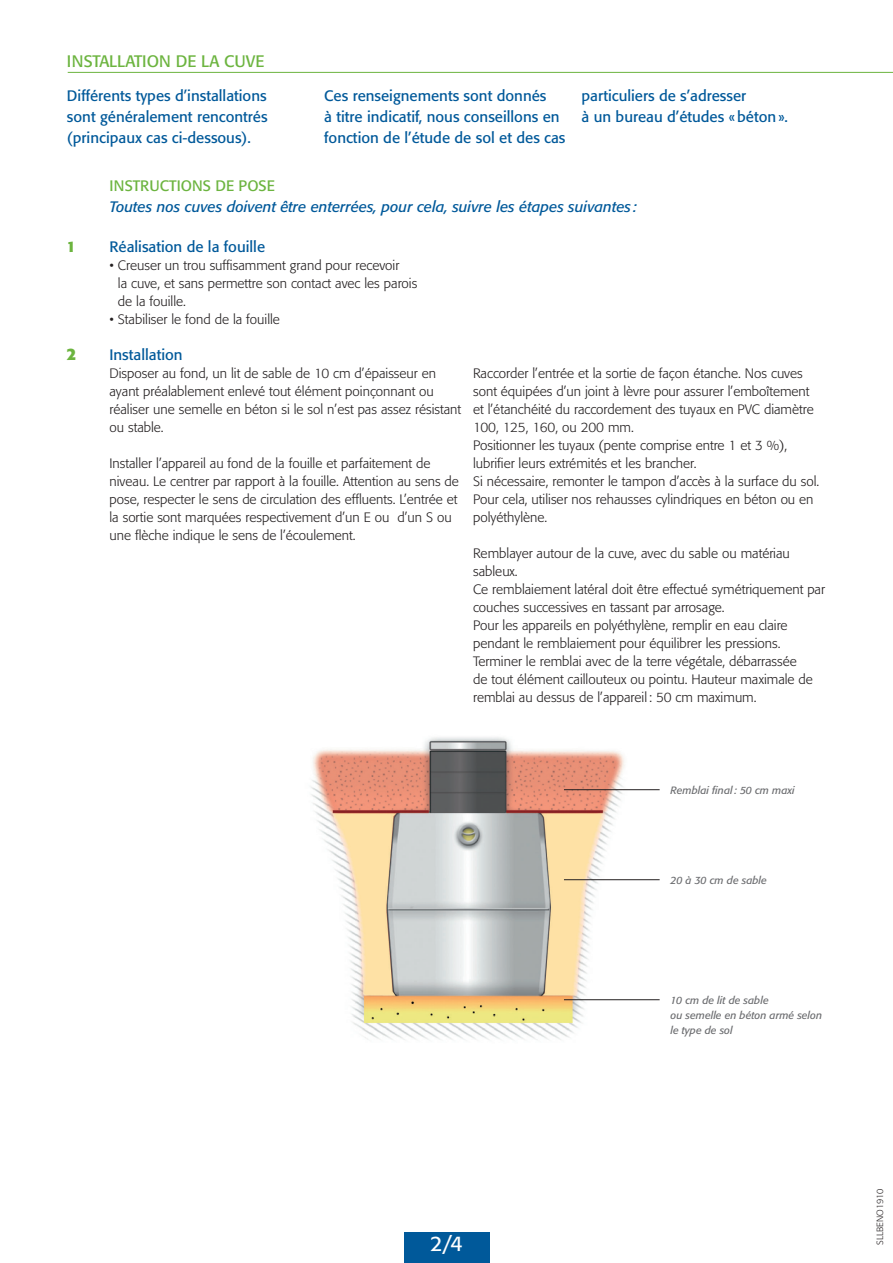
<style>
.page{position:relative;width:893px;height:1263px;background:#fff}
.page>*{position:absolute;margin:0;border:0;box-sizing:border-box;transform-origin:0 0}
.t1{font:21px "Formata";color:#fff}
.t2{font:16.5px "Formata";color:#6cb43f}
.t3{font:700 16.5px "Formata";color:#6cb43f}
.t4{font:15px/21px "Formata";color:#00599a}
.t5{font:italic 15px "Formata";color:#00599a}
.t6{font:15px "Formata";color:#6cb43f}
.t7{font:700 15px "Formata";color:#6cb43f}
.t8{font:300 13.5px/18px "Formata";color:#231f20}
.t9{font:italic 10.5px/15px "Formata";color:#6c6d70}
.t10{font:300 9px "Formata";color:#231f20}
</style>
<div class="page">
<div style="left:404px;top:1232px;width:85px;height:31px;background:#00599a"></div>
<hr style="left:68px;top:72px;width:825px;height:1px;background:#6cb43f">
<img style="left:310px;top:737px;width:321px;height:303px">
<hr style="left:564px;top:789px;width:96px;height:1px;background:#231f20">
<hr style="left:564px;top:879px;width:96px;height:1px;background:#231f20">
<hr style="left:564px;top:999px;width:96px;height:1px;background:#231f20">
<p class="t2" style="left:67px;top:51px;width:199px">INSTALLATION DE LA CUVE</p>
<p class="t4" style="left:67px;top:86px;width:202px;text-align:justify">Différents types d’installations sont généralement rencontrés (principaux cas ci-dessous).</p>
<p class="t4" style="left:324px;top:86px;width:243px">Ces renseignements sont donnés<br>à titre indicatif, nous conseillons en fonction de l’étude de sol et des cas</p>
<p class="t4" style="left:581px;top:86px;width:208px">particuliers de s’adresser<br>à un bureau d’études «béton».</p>
<p class="t6" style="left:110px;top:177px;width:167px">INSTRUCTIONS DE POSE</p>
<p class="t5" style="left:110px;top:198px;width:529px">Toutes nos cuves doivent être enterrées, pour cela, suivre les étapes suivantes :</p>
<p class="t7" style="left:67px;top:237px;width:10px">1</p>
<p class="t3" style="left:67px;top:344px;width:11px">2</p>
<p class="t4" style="left:109px;top:236px;width:157px">Réalisation de la fouille</p>
<p class="t8" style="left:118px;top:256px;width:301px;text-indent:-8px">• Creuser un trou suffisamment grand pour recevoir<br>la cuve, et sans permettre son contact avec les parois de la fouille.</p>
<p class="t8" style="left:109px;top:310px;width:172px">• Stabiliser le fond de la fouille</p>
<p class="t4" style="left:109px;top:344px;width:75px">Installation</p>
<p class="t8" style="left:109px;top:364px;width:353px">Disposer au fond, un lit de sable de 10 cm d’épaisseur en ayant préalablement enlevé tout élément poinçonnant ou réaliser une semelle en béton si le sol n’est pas assez résistant ou stable.</p>
<p class="t8" style="left:109px;top:454px;width:351px">Installer l’appareil au fond de la fouille et parfaitement de niveau. Le centrer par rapport à la fouille. Attention au sens de pose, respecter le sens de circulation des effluents. L’entrée et la sortie sont marquées respectivement d’un E ou d’un S ou une flèche indique le sens de l’écoulement.</p>
<p class="t8" style="left:473px;top:364px;width:348px">Raccorder l’entrée et la sortie de façon étanche. Nos cuves sont équipées d’un joint à lèvre pour assurer l’emboîtement et l’étanchéité du raccordement des tuyaux en PVC diamètre 100, 125, 160, ou 200 mm.<br>Positionner les tuyaux (pente comprise entre 1 et 3 %), lubrifier leurs extrémités et les brancher.<br>Si nécessaire, remonter le tampon d’accès à la surface du sol.<br>Pour cela, utiliser nos rehausses cylindriques en béton ou en polyéthylène.</p>
<p class="t8" style="left:473px;top:544px;width:353px">Remblayer autour de la cuve, avec du sable ou matériau sableux.<br>Ce remblaiement latéral doit être effectué symétriquement par couches successives en tassant par arrosage.<br>Pour les appareils en polyéthylène, remplir en eau claire pendant le remblaiement pour équilibrer les pressions.<br>Terminer le remblai avec de la terre végétale, débarrassée<br>de tout élément caillouteux ou pointu. Hauteur maximale de remblai au dessus de l’appareil : 50 cm maximum.</p>
<p class="t9" style="left:670px;top:783px;width:126px">Remblai final: 50 cm maxi</p>
<p class="t9" style="left:670px;top:873px;width:98px">20 à 30 cm de sable</p>
<p class="t9" style="left:670px;top:993px;width:153px">10 cm de lit de sable<br>ou semelle en béton armé selon le type de sol</p>
<h1 class="t1" style="left:430px;top:1231px;width:34px">2/4</h1>
<p class="t10" style="left:875px;top:1245px;width:57px;rotate:-90deg">SLLBENO1910</p>
</div>
